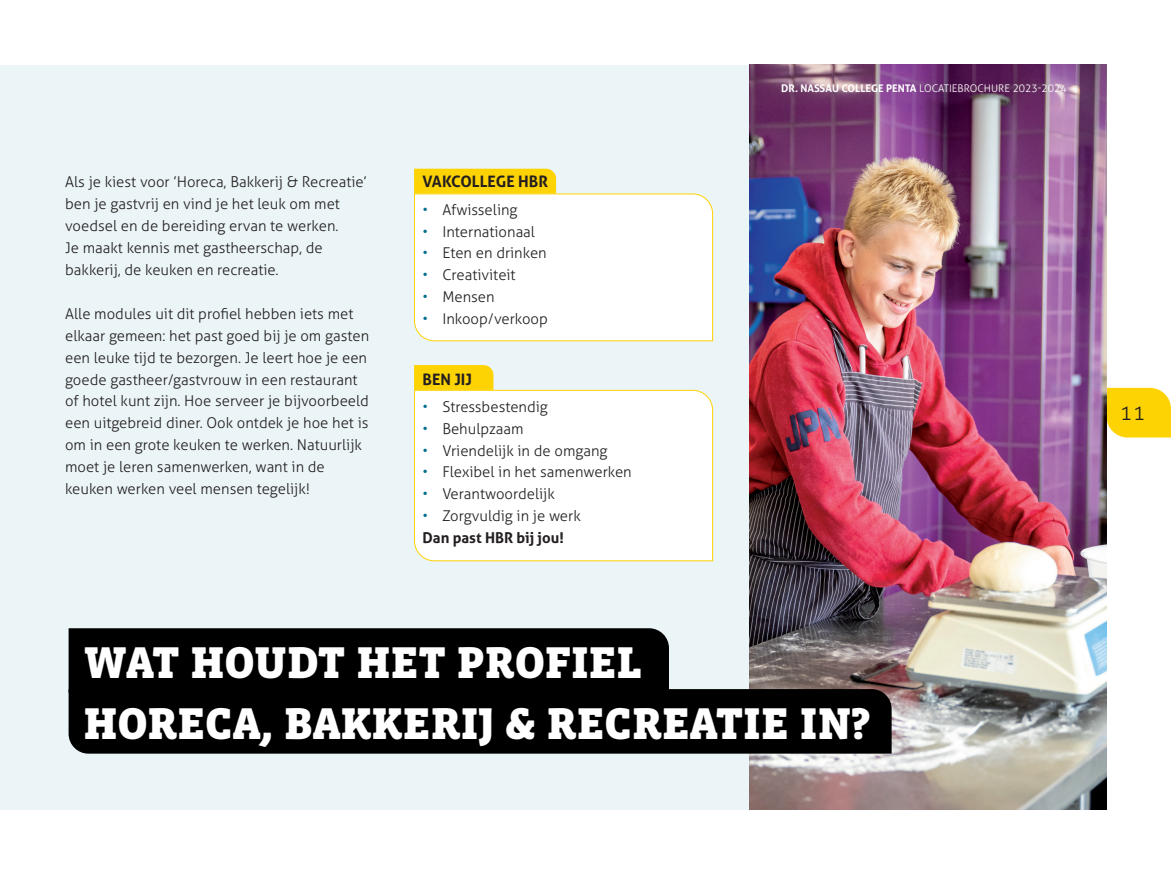
<style>
.page{position:relative;width:1171px;height:874px;background:#fff}
.page>*{position:absolute;margin:0;border:0;box-sizing:border-box;transform-origin:0 0}
.t1{font:900 45.5px/60.7px "Vista Slab OTCE";color:#fff}
.t2{font:300 21px "Aller";color:#231f20}
.t3{font:700 15.75px "Aller";color:#231f20}
.t4{font:300 14.88px/21.9px "Aller";color:#231f20}
.t5{font:300 10.5px "Aller";color:#fff}
.s1{color:#00718e}
.s2{font-weight:700}
</style>
<div class="page">
<svg style="left:1106px;top:387px;width:65px;height:50px;background:#fbd316"></svg>
<div style="left:0;top:64px;width:1106px;height:745px;background:#ebf5f7"></div>
<img style="left:749px;top:64px;width:357px;height:745px">
<div style="left:69px;top:628px;width:600px;height:60px;background:#000"></div>
<div style="left:69px;top:688px;width:822px;height:65px;background:#000"></div>
<div style="left:414px;top:193px;width:299px;height:148px;background:#fff"></div>
<div style="left:414px;top:389px;width:299px;height:172px;background:#fff"></div>
<div style="left:414px;top:169px;width:142px;height:24px;background:#fed304"></div>
<div style="left:414px;top:365px;width:79px;height:24px;background:#fed304"></div>
<p class="t4" style="left:65px;top:171px;width:303px">Als je kiest voor ’Horeca, Bakkerij &amp; Recreatie’ ben je gastvrij en vind je het leuk om met voedsel en de bereiding ervan te werken.<br>Je maakt kennis met gastheerschap, de bakkerij, de keuken en recreatie.</p>
<p class="t4" style="left:65px;top:302px;width:306px">Alle modules uit dit profiel hebben iets met elkaar gemeen: het past goed bij je om gasten een leuke tijd te bezorgen. Je leert hoe je een goede gastheer/gastvrouw in een restaurant of hotel kunt zijn. Hoe serveer je bijvoorbeeld een uitgebreid diner. Ook ontdek je hoe het is om in een grote keuken te werken. Natuurlijk moet je leren samenwerken, want in de keuken werken veel mensen tegelijk!</p>
<p class="t3" style="left:422px;top:172px;width:127px">VAKCOLLEGE HBR</p>
<p class="t4" style="left:422px;top:198px;width:97px"><span class="s1">•</span> Afwisseling</p>
<p class="t4" style="left:422px;top:220px;width:114px"><span class="s1">•</span> Internationaal</p>
<p class="t4" style="left:422px;top:242px;width:126px"><span class="s1">•</span> Eten en drinken</p>
<p class="t4" style="left:422px;top:264px;width:95px"><span class="s1">•</span> Creativiteit</p>
<p class="t4" style="left:422px;top:286px;width:74px"><span class="s1">•</span> Mensen</p>
<p class="t4" style="left:422px;top:308px;width:127px"><span class="s1">•</span> Inkoop/verkoop</p>
<p class="t3" style="left:422px;top:369px;width:51px">BEN JIJ</p>
<p class="t4" style="left:422px;top:395px;width:127px"><span class="s1">•</span> Stressbestendig</p>
<p class="t4" style="left:422px;top:417px;width:102px"><span class="s1">•</span> Behulpzaam</p>
<p class="t4" style="left:422px;top:439px;width:187px"><span class="s1">•</span> Vriendelijk in de omgang</p>
<p class="t4" style="left:422px;top:461px;width:211px"><span class="s1">•</span> Flexibel in het samenwerken</p>
<p class="t4" style="left:422px;top:483px;width:134px"><span class="s1">•</span> Verantwoordelijk</p>
<p class="t4" style="left:422px;top:504px;width:160px"><span class="s1">•</span> Zorgvuldig in je werk<br><span class="s2">Dan past HBR bij jou!</span></p>
<p class="t5" style="left:781px;top:82px;width:287px"><span class="s2">DR. NASSAU COLLEGE PENTA</span> LOCATIEBROCHURE 2023-2024</p>
<h1 class="t1" style="left:84px;top:631px;width:788px">WAT HOUDT HET PROFIEL<br>HORECA, BAKKERIJ &amp; RECREATIE IN?</h1>
<h2 class="t2" style="left:1119px;top:399px;width:27px">11</h2>
</div>
